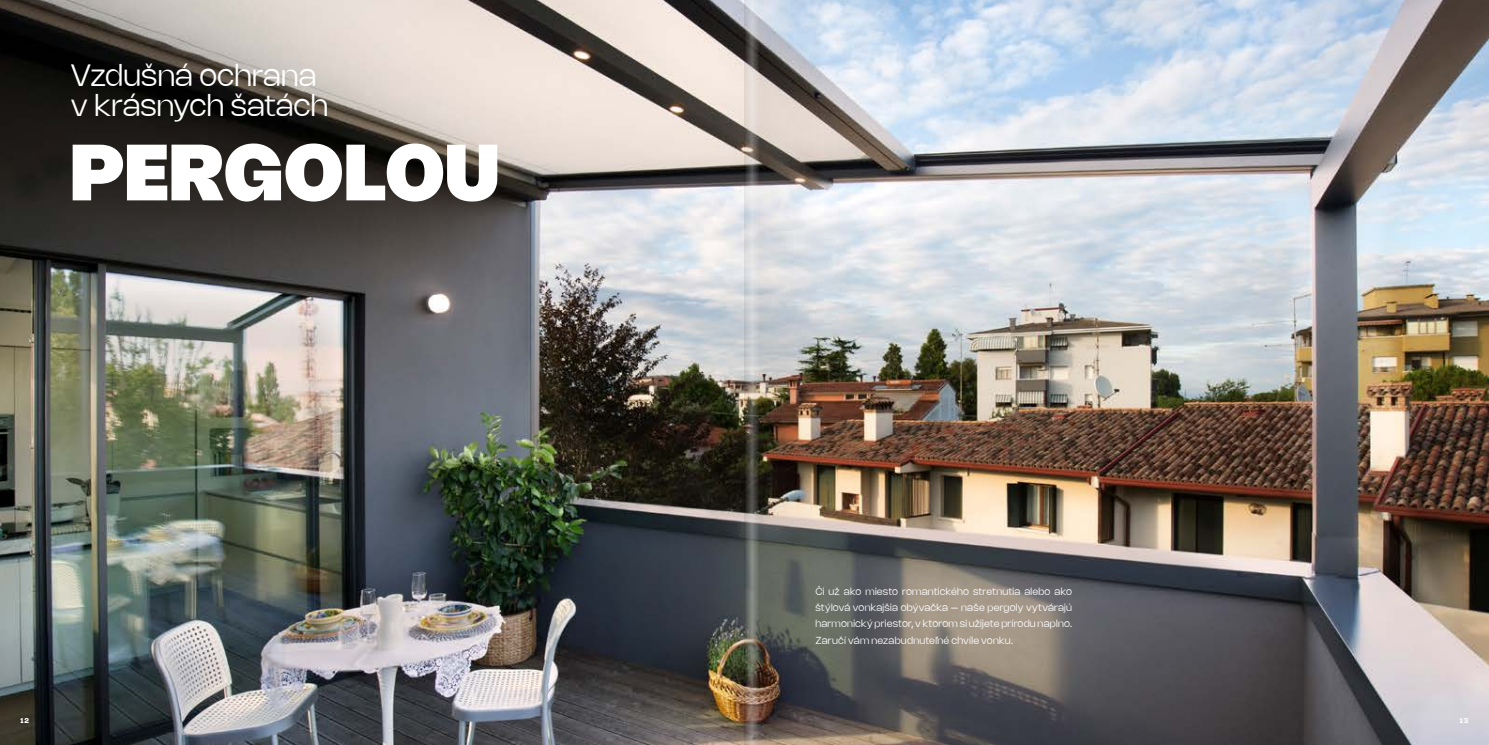
<style>
.page{position:relative;width:1489px;height:745px;background:#fff}
.page>*{position:absolute;margin:0;border:0;box-sizing:border-box;transform-origin:0 0}
.t1{font:900 77.88px "Nohemi";letter-spacing:.015em;color:#fff}
.t2{font:300 30px/30px "Nohemi";color:#fff}
.t3{font:300 10px/16.2px "Nohemi";letter-spacing:.02em;color:#fff;text-align:justify}
.t4{font:700 6.88px "Nohemi";color:#fff}
</style>
<div class="page">
<img style="left:0;top:0;width:1488px;height:744px">
<img style="left:759px;top:0;width:63px;height:744px">
<img style="left:744px;top:0;width:15px;height:744px">
<h2 class="t2" style="left:71px;top:62px;width:259px">Vzdušná ochrana v krásnych šatách</h2>
<h1 class="t1" style="left:71px;top:135px;width:429px">PERGOLOU</h1>
<p class="t3" style="left:815px;top:583px;width:258px">Či už ako miesto romantického stretnutia alebo ako štýlová vonkajšia obývačka – naše pergoly vytvárajú harmonický priestor, v ktorom si užijete prírodu naplno.<br>Zaručí vám nezabudnuteľné chvíle vonku.</p>
<p class="t4" style="left:21px;top:716px;width:10px">12</p>
<p class="t4" style="left:1459px;top:716px;width:10px">13</p>
</div>
